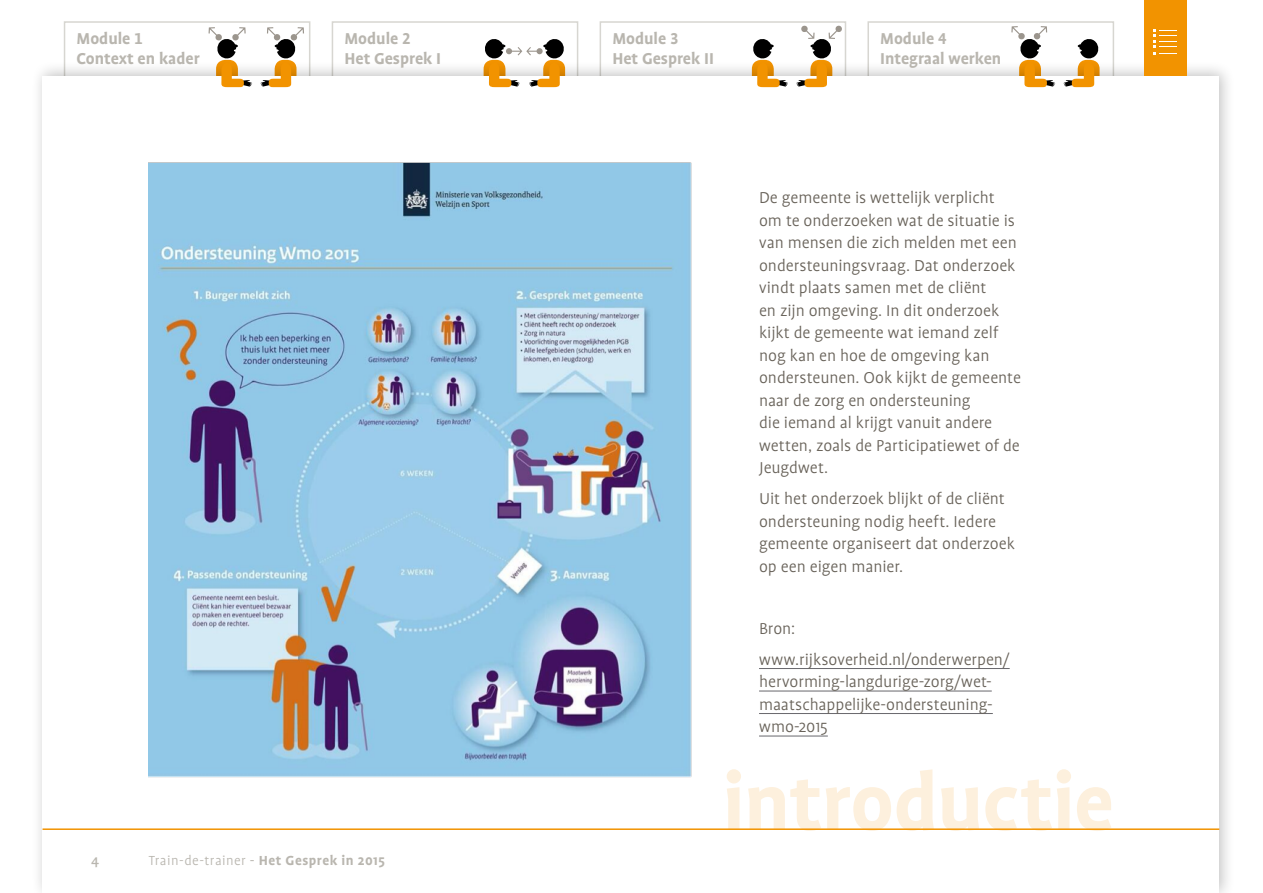
<style>
.page{position:relative;width:1263px;height:893px;background:#fff}
.page>*{position:absolute;margin:0;border:0;box-sizing:border-box;transform-origin:0 0}
.t1{font:700 88.5px "Profile";letter-spacing:-.01em;color:#fdf0dd}
.brood_opsomming_cijf{font:300 18px/22.5px "Profile";letter-spacing:-.005em;color:#686259}
.t2{font:700 18px/19.5px "Profile";color:#b9b6af}
.t3{font:300 15px "Profile";letter-spacing:.03em;color:#b9b6af}
.t4{font:500 15px "Profile";color:#b9b6af}
.s1{font-family:"Profile NO"}
.s2{font-weight:400}
.s3{font-weight:700}
</style>
<div class="page">
<div style="left:332px;top:21px;width:246px;height:66px;border:2px solid #d7d6d1"></div>
<div style="left:64px;top:21px;width:246px;height:66px;border:2px solid #d7d6d1"></div>
<div style="left:600px;top:21px;width:246px;height:66px;border:2px solid #d7d6d1"></div>
<div style="left:867px;top:21px;width:247px;height:66px;border:2px solid #d7d6d1"></div>
<div style="left:31px;top:60px;width:1204px;height:833px;background:#000;opacity:.25"></div>
<div style="left:43px;top:77px;width:1176px;height:816px;background:#fff"></div>
<div style="left:1144px;top:0;width:42px;height:75px;background:#f29300"></div>
<svg style="left:1154px;top:29px;width:22px;height:26px"></svg>
<svg style="left:1063px;top:39px;width:36px;height:49px"></svg>
<svg style="left:752px;top:39px;width:36px;height:49px"></svg>
<svg style="left:484px;top:39px;width:81px;height:49px"></svg>
<svg style="left:796px;top:25px;width:46px;height:63px"></svg>
<svg style="left:260px;top:27px;width:44px;height:61px"></svg>
<svg style="left:1011px;top:26px;width:44px;height:62px"></svg>
<svg style="left:209px;top:27px;width:43px;height:61px"></svg>
<hr style="left:43px;top:828px;width:1176px;height:2px;background:#f29300">
<img style="left:149px;top:162px;width:542px;height:615px">
<hr style="left:759px;top:668px;width:251px;height:1px;background:#68676c">
<hr style="left:759px;top:691px;width:233px;height:1px;background:#68676c">
<hr style="left:759px;top:713px;width:234px;height:1px;background:#68676c">
<hr style="left:759px;top:736px;width:69px;height:1px;background:#68676c">
<p class="t2" style="left:77px;top:28px;width:125px">Module <span class="s1">1<br></span>Context en kader</p>
<p class="t2" style="left:344px;top:28px;width:98px">Module <span class="s1">2<br></span>Het Gesprek I</p>
<p class="t2" style="left:612px;top:28px;width:103px">Module <span class="s1">3<br></span>Het Gesprek II</p>
<p class="t2" style="left:880px;top:28px;width:123px">Module <span class="s1">4<br></span>Integraal werken</p>
<p class="brood_opsomming_cijf" style="left:759px;top:186px;width:263px">De gemeente is wettelijk verplicht om te onderzoeken wat de situatie is van mensen die zich melden met een ondersteuningsvraag. Dat onderzoek vindt plaats samen met de cliënt<br>en zijn omgeving. In dit onderzoek kijkt de gemeente wat iemand zelf nog kan en hoe de omgeving kan ondersteunen. Ook kijkt de gemeente naar de zorg en ondersteuning<br>die iemand al krijgt vanuit andere wetten, zoals de Participatiewet of de<br>Jeugdwet.</p>
<p class="brood_opsomming_cijf" style="left:759px;top:487px;width:257px">Uit het onderzoek blijkt of de cliënt ondersteuning nodig heeft. Iedere gemeente organiseert dat onderzoek op een eigen manier.</p>
<p class="brood_opsomming_cijf" style="left:759px;top:617px;width:38px">Bron:</p>
<p class="brood_opsomming_cijf" style="left:759px;top:648px;width:252px">www.rijksoverheid.nl/onderwerpen/ hervorming-langdurige-zorg/wet&shy;maatschappelijke-ondersteuning&shy;wmo-2015</p>
<p class="t4" style="left:91px;top:852px;width:9px">4</p>
<p class="t3" style="left:149px;top:852px;width:238px">Train-de-trainer <span class="s2">-</span> <span class="s3">Het Gesprek in 2015</span></p>
<h1 class="t1" style="left:722px;top:753px;width:393px">introductie</h1>
</div>
